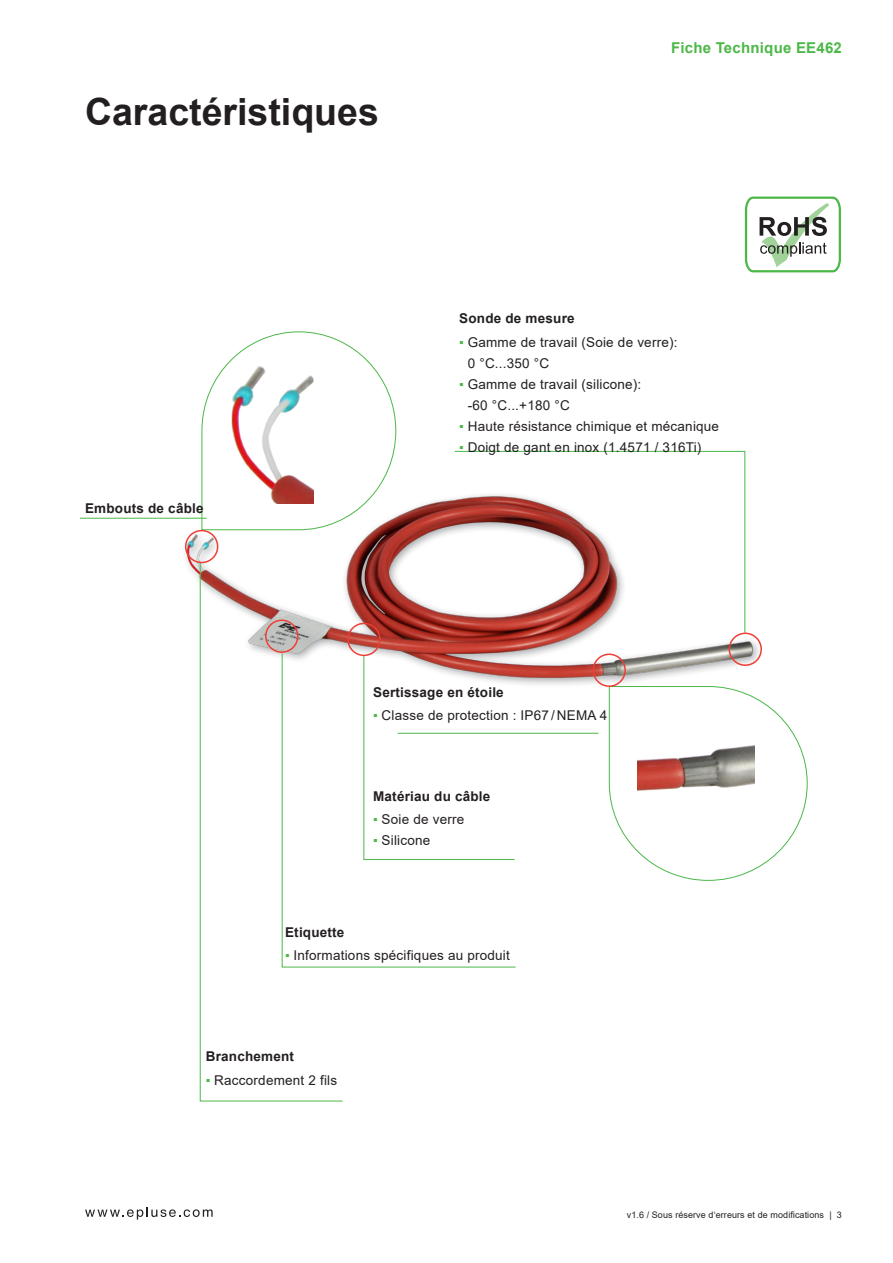
<style>
.page{position:relative;width:893px;height:1263px;background:#fff}
.page>*{position:absolute;margin:0;border:0;box-sizing:border-box;transform-origin:0 0}
.Headline_2{font:700 37.5px "Arial";color:#231f20}
.t1{font:700 15px "Arial";letter-spacing:.015em;color:#4cb848}
.t2{font:13.5px/21px "Arial";letter-spacing:.015em;color:#231f20}
.Copy_Bold{font:700 13.5px "Arial";letter-spacing:.015em;color:#231f20}
.t3{font:9px "Arial";letter-spacing:.01em;color:#231f20}
.s1{color:#4cb848}
</style>
<div class="page">
<svg style="left:85px;top:1207px;width:128px;height:12px"></svg>
<svg style="left:609px;top:702px;width:199px;height:179px"></svg>
<img style="left:179px;top:498px;width:584px;height:236px">
<svg style="left:343px;top:652px;width:173px;height:316px"></svg>
<svg style="left:201px;top:331px;width:196px;height:199px"></svg>
<svg style="left:454px;top:451px;width:292px;height:182px"></svg>
<svg style="left:199px;top:561px;width:144px;height:541px"></svg>
<hr style="left:80px;top:518px;width:127px;height:1px;background:#4cb848">
<div style="left:265px;top:619px;width:33px;height:34px;border:2px solid #ee3e35;border-radius:50%"></div>
<svg style="left:744px;top:196px;width:97px;height:77px"></svg>
<div style="left:185px;top:530px;width:33px;height:33px;border:2px solid #ee3e35;border-radius:50%"></div>
<img style="left:212px;top:335px;width:102px;height:168px">
<img style="left:638px;top:733px;width:116px;height:86px">
<div style="left:592px;top:653px;width:34px;height:34px;border:2px solid #ee3e35;border-radius:50%"></div>
<div style="left:729px;top:632px;width:33px;height:34px;border:2px solid #ee3e35;border-radius:50%"></div>
<hr style="left:398px;top:733px;width:200px;height:1px;background:#4cb848">
<svg style="left:363px;top:655px;width:152px;height:205px"></svg>
<div style="left:347px;top:623px;width:34px;height:33px;border:2px solid #ee3e35;border-radius:50%"></div>
<p class="Headline_2" style="left:85px;top:85px;width:295px">Caractéristiques</p>
<p class="Copy_Bold" style="left:85px;top:499px;width:120px">Embouts de câble</p>
<p class="t1" style="left:671px;top:37px;width:172px">Fiche Technique EE462</p>
<p class="Copy_Bold" style="left:459px;top:309px;width:117px">Sonde de mesure</p>
<p class="t2" style="left:468px;top:331px;width:211px;text-indent:-9px"><span class="s1">▪</span> Gamme de travail (Soie de verre):<br>0 °C...350 °C</p>
<p class="t2" style="left:468px;top:373px;width:175px;text-indent:-9px"><span class="s1">▪</span> Gamme de travail (silicone): -60 °C...+180 °C</p>
<p class="t2" style="left:459px;top:415px;width:261px"><span class="s1">▪</span> Haute résistance chimique et mécanique</p>
<p class="t2" style="left:459px;top:436px;width:244px"><span class="s1">▪</span> Doigt de gant en inox (1.4571 / 316Ti)</p>
<p class="Copy_Bold" style="left:373px;top:682px;width:132px">Sertissage en étoile</p>
<p class="t2" style="left:373px;top:704px;width:236px"><span class="s1">▪</span> Classe de protection : IP67 / NEMA 4</p>
<p class="Copy_Bold" style="left:373px;top:786px;width:119px">Matériau du câble</p>
<p class="t2" style="left:373px;top:808px;width:93px"><span class="s1">▪</span> Soie de verre</p>
<p class="t2" style="left:373px;top:829px;width:59px"><span class="s1">▪</span> Silicone</p>
<p class="Copy_Bold" style="left:285px;top:922px;width:61px">Etiquette</p>
<p class="t2" style="left:285px;top:944px;width:226px"><span class="s1">▪</span> Informations spécifiques au produit</p>
<p class="Copy_Bold" style="left:206px;top:1047px;width:90px">Branchement</p>
<p class="t2" style="left:206px;top:1069px;width:133px"><span class="s1">▪</span> Raccordement 2 fils</p>
<p class="t3" style="left:627px;top:1208px;width:217px">v1.6 / Sous réserve d‘erreurs et de modifications | 3</p>
</div>
